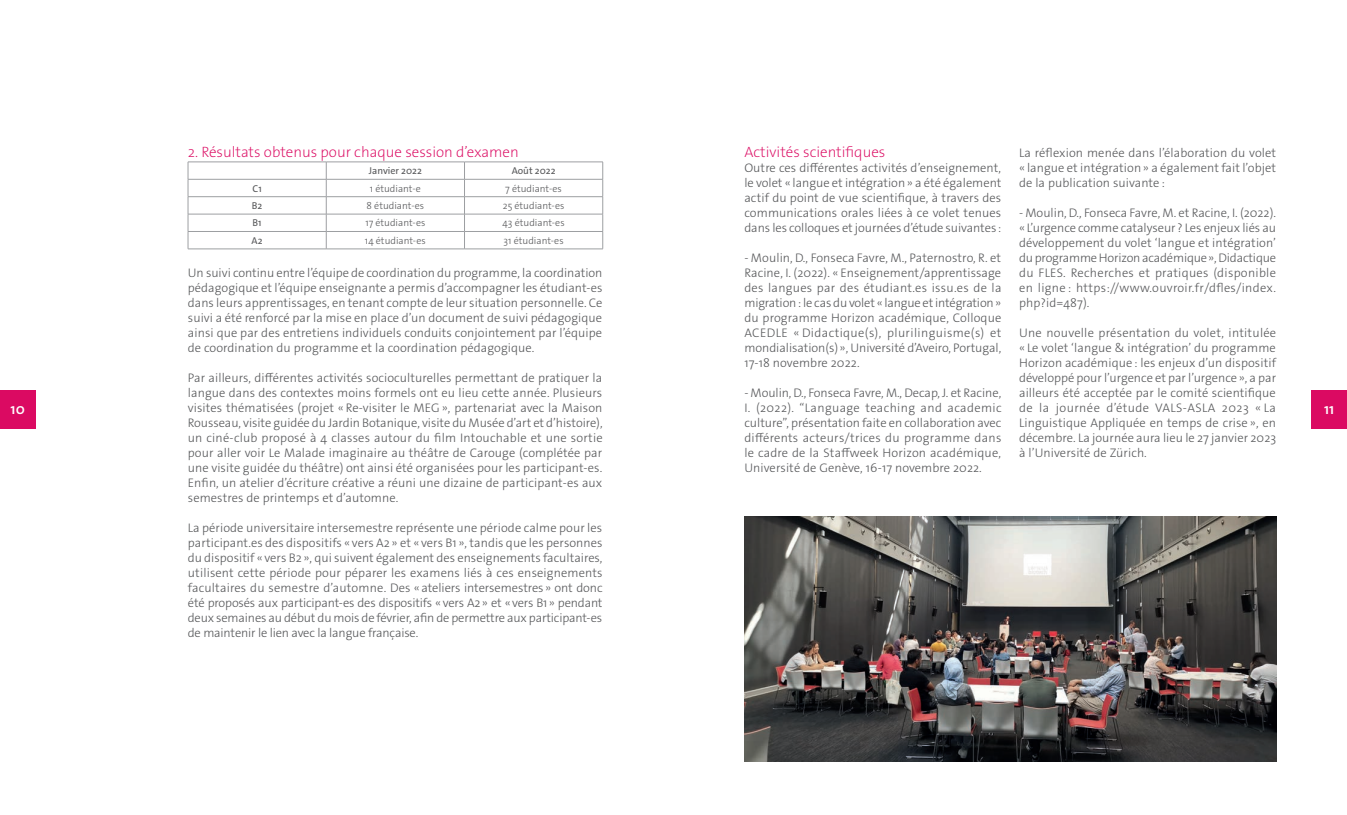
<style>
.page{position:relative;width:1347px;height:815px;background:#fff}
.page>*{position:absolute;margin:0;border:0;box-sizing:border-box;transform-origin:0 0}
.t1{font:200 15px "The Sans Os F";color:#db0a62}
.t2{font:600 15px "The Sans Os F";color:#fff}
.t3{font:300 12.5px/15px "The Sans Os F";letter-spacing:.005em;color:#57585a;text-align:justify}
.t4{font:300 10px "The Sans Os F";color:#57585a}
.t5{font:10px "The Sans Os F";color:#57585a}
</style>
<div class="page">
<img style="left:744px;top:517px;width:532px;height:245px">
<div style="left:1311px;top:390px;width:35px;height:39px;background:#db0a62"></div>
<div style="left:0;top:390px;width:35px;height:39px;background:#db0a62"></div>
<hr style="left:188px;top:162px;width:138px;height:1px;background:#9d9fa2">
<hr style="left:326px;top:162px;width:138px;height:1px;background:#9d9fa2">
<hr style="left:464px;top:162px;width:139px;height:1px;background:#9d9fa2">
<hr style="left:188px;top:179px;width:138px;height:1px;background:#9d9fa2">
<hr style="left:326px;top:179px;width:138px;height:1px;background:#9d9fa2">
<hr style="left:464px;top:179px;width:139px;height:1px;background:#9d9fa2">
<hr style="left:188px;top:196px;width:138px;height:1px;background:#9d9fa2">
<hr style="left:326px;top:196px;width:138px;height:1px;background:#9d9fa2">
<hr style="left:464px;top:196px;width:139px;height:1px;background:#9d9fa2">
<hr style="left:188px;top:214px;width:138px;height:1px;background:#9d9fa2">
<hr style="left:326px;top:214px;width:138px;height:1px;background:#9d9fa2">
<hr style="left:464px;top:214px;width:139px;height:1px;background:#9d9fa2">
<hr style="left:188px;top:231px;width:138px;height:1px;background:#9d9fa2">
<svg style="left:188px;top:162px;width:1px;height:87px"></svg>
<hr style="left:326px;top:231px;width:138px;height:1px;background:#9d9fa2">
<svg style="left:326px;top:162px;width:1px;height:87px"></svg>
<hr style="left:464px;top:231px;width:139px;height:1px;background:#9d9fa2">
<svg style="left:464px;top:163px;width:1px;height:86px"></svg>
<svg style="left:602px;top:162px;width:1px;height:87px"></svg>
<hr style="left:188px;top:249px;width:138px;height:1px;background:#9d9fa2">
<hr style="left:326px;top:249px;width:138px;height:1px;background:#9d9fa2">
<hr style="left:464px;top:249px;width:139px;height:1px;background:#9d9fa2">
<p class="t1" style="left:188px;top:142px;width:332px">2. Résultats obtenus pour chaque session d’examen</p>
<p class="t5" style="left:369px;top:164px;width:55px">Janvier 2022</p>
<p class="t5" style="left:511px;top:164px;width:45px">Août 2022</p>
<p class="t5" style="left:252px;top:182px;width:11px">C1</p>
<p class="t4" style="left:370px;top:182px;width:53px">1 étudiant-e</p>
<p class="t4" style="left:505px;top:182px;width:58px">7 étudiant-es</p>
<p class="t5" style="left:252px;top:199px;width:12px">B2</p>
<p class="t4" style="left:366px;top:199px;width:59px">8 étudiant-es</p>
<p class="t4" style="left:503px;top:199px;width:63px">25 étudiant-es</p>
<p class="t5" style="left:252px;top:217px;width:11px">B1</p>
<p class="t4" style="left:365px;top:217px;width:61px">17 étudiant-es</p>
<p class="t4" style="left:502px;top:217px;width:64px">43 étudiant-es</p>
<p class="t5" style="left:252px;top:234px;width:12px">A2</p>
<p class="t4" style="left:365px;top:234px;width:62px">14 étudiant-es</p>
<p class="t4" style="left:503px;top:234px;width:62px">31 étudiant-es</p>
<p class="t3" style="left:188px;top:265px;width:416px">Un suivi continu entre l’équipe de coordination du programme, la coordination pédagogique et l’équipe enseignante a permis d’accompagner les étudiant-es dans leurs apprentissages, en tenant compte de leur situation personnelle. Ce suivi a été renforcé par la mise en place d’un document de suivi pédagogique ainsi que par des entretiens individuels conduits conjointement par l’équipe de coordination du programme et la coordination pédagogique.</p>
<p class="t3" style="left:188px;top:370px;width:416px">Par ailleurs, différentes activités socioculturelles permettant de pratiquer la langue dans des contextes moins formels ont eu lieu cette année. Plusieurs visites thématisées (projet «Re-visiter le MEG», partenariat avec la Maison Rousseau, visite guidée du Jardin Botanique, visite du Musée d’art et d’histoire), un ciné-club proposé à 4 classes autour du film Intouchable et une sortie pour aller voir Le Malade imaginaire au théâtre de Carouge (complétée par une visite guidée du théâtre) ont ainsi été organisées pour les participant-es.<br>Enfin, un atelier d’écriture créative a réuni une dizaine de participant-es aux semestres de printemps et d’automne.</p>
<p class="t3" style="left:188px;top:520px;width:416px">La période universitaire intersemestre représente une période calme pour les participant.es des dispositifs «vers A2» et «vers B1», tandis que les personnes du dispositif «vers B2 », qui suivent également des enseignements facultaires, utilisent cette période pour péparer les examens liés à ces enseignements facultaires du semestre d’automne. Des «ateliers intersemestres» ont donc été proposés aux participant-es des dispositifs «vers A2» et «vers B1» pendant deux semaines au début du mois de février, afin de permettre aux participant-es de maintenir le lien avec la langue française.</p>
<p class="t1" style="left:744px;top:142px;width:142px">Activités scientifiques</p>
<p class="t3" style="left:744px;top:160px;width:258px">Outre ces différentes activités d’enseignement, le volet « langue et intégration» a été également actif du point de vue scientifique, à travers des communications orales liées à ce volet tenues dans les colloques et journées d’étude suivantes:</p>
<p class="t3" style="left:744px;top:250px;width:259px">- Moulin, D., Fonseca Favre, M., Paternostro, R. et Racine, I. (2022). « Enseignement/apprentissage des langues par des étudiant.es issu.es de la migration: le cas du volet «langue et intégration» du programme Horizon académique, Colloque ACEDLE « Didactique(s), plurilinguisme(s) et mondialisation(s) », Université d’Aveiro, Portugal, 17-18 novembre 2022.</p>
<p class="t3" style="left:744px;top:385px;width:259px">- Moulin, D., Fonseca Favre, M., Decap, J. et Racine, I. (2022). “Language teaching and academic culture”, présentation faite en collaboration avec différents acteurs/trices du programme dans le cadre de la Staffweek Horizon académique, Université de Genève, 16-17 novembre 2022.</p>
<p class="t3" style="left:1019px;top:145px;width:258px">La réflexion menée dans l’élaboration du volet « langue et intégration» a également fait l’objet de la publication suivante:</p>
<p class="t3" style="left:1019px;top:205px;width:258px">- Moulin, D., Fonseca Favre, M. et Racine, I. (2022). «L’urgence comme catalyseur ? Les enjeux liés au développement du volet ‘langue et intégration’ du programme Horizon académique», Didactique du FLES. Recherches et pratiques (disponible en ligne : https://www.ouvroir.fr/dfles/index. php?id=487).</p>
<p class="t3" style="left:1019px;top:325px;width:259px">Une nouvelle présentation du volet, intitulée « Le volet ‘langue &amp; intégration’ du programme Horizon académique : les enjeux d’un dispositif développé pour l’urgence et par l’urgence », a par ailleurs été acceptée par le comité scientifique de la journée d’étude VALS-ASLA 2023 « La Linguistique Appliquée en temps de crise », en décembre. La journée aura lieu le 27 janvier 2023 à l’Université de Zürich.</p>
<p class="t2" style="left:11px;top:400px;width:16px">10</p>
<p class="t2" style="left:1324px;top:400px;width:12px">11</p>
</div>
